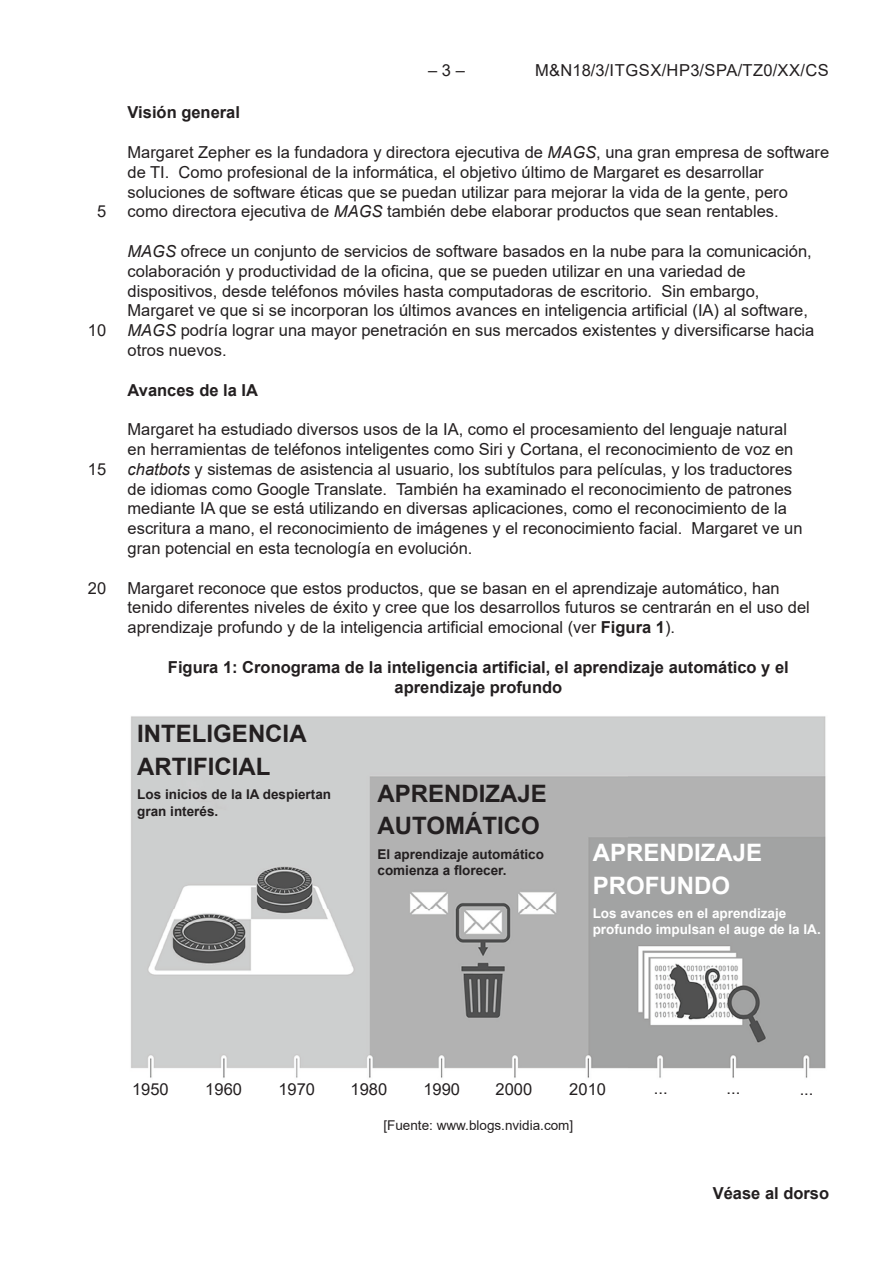
<style>
.page{position:relative;width:893px;height:1263px;background:#fff}
.page>*{position:absolute;margin:0;border:0;box-sizing:border-box;transform-origin:0 0}
.t1{font:700 24px/32.4px "Arial";color:#231f20}
.t2{font:700 24px/32.4px "Arial";color:#fff}
.t3{font:16.5px/19.8px "Arial";color:#231f20}
.t4{font:700 16.5px/19.8px "Arial";color:#231f20;text-align:center}
.t5{font:16.5px "Arial";letter-spacing:.035em;color:#231f20}
.t6{font:700 13.5px/16.2px "Arial";color:#231f20}
.t7{font:700 13.5px/16.2px "Arial";color:#fff}
.t8{font:13.5px "Arial";color:#231f20}
.s1{font-style:italic}
.s2{font-weight:700}
</style>
<div class="page">
<img style="left:131px;top:716px;width:695px;height:362px">
<p class="t3" style="left:97px;top:202px;width:11px">5</p>
<p class="t3" style="left:88px;top:320px;width:20px">10</p>
<p class="t3" style="left:88px;top:459px;width:20px">15</p>
<p class="t3" style="left:88px;top:578px;width:20px">20</p>
<p class="t3" style="left:428px;top:60px;width:38px">– 3 –</p>
<p class="t5" style="left:535px;top:59px;width:295px">M&amp;N18 / 3 /ITGSX/ H P 3/ SPA /TZ0 / XX/CS</p>
<p class="t4" style="left:128px;top:103px;width:114px">Visión general</p>
<p class="t3" style="left:128px;top:142px;width:703px">Margaret Zepher es la fundadora y directora ejecutiva de <span class="s1">MAGS</span>, una gran empresa de software de TI. Como profesional de la informática, el objetivo último de Margaret es desarrollar soluciones de software éticas que se puedan utilizar para mejorar la vida de la gente, pero como directora ejecutiva de <span class="s1">MAGS</span> también debe elaborar productos que sean rentables.</p>
<p class="t3" style="left:128px;top:241px;width:688px"><span class="s1">MAGS</span> ofrece un conjunto de servicios de software basados en la nube para la comunicación, colaboración y productividad de la oficina, que se pueden utilizar en una variedad de dispositivos, desde teléfonos móviles hasta computadoras de escritorio. Sin embargo, Margaret ve que si se incorporan los últimos avances en inteligencia artificial (IA) al software, <span class="s1">MAGS</span> podría lograr una mayor penetración en sus mercados existentes y diversificarse hacia otros nuevos.</p>
<p class="t4" style="left:128px;top:380px;width:132px">Avances de la IA</p>
<p class="t3" style="left:128px;top:419px;width:676px">Margaret ha estudiado diversos usos de la IA, como el procesamiento del lenguaje natural en herramientas de teléfonos inteligentes como Siri y Cortana, el reconocimiento de voz en <span class="s1">chatbots</span> y sistemas de asistencia al usuario, los subtítulos para películas, y los traductores de idiomas como Google Translate. También ha examinado el reconocimiento de patrones mediante IA que se está utilizando en diversas aplicaciones, como el reconocimiento de la escritura a mano, el reconocimiento de imágenes y el reconocimiento facial. Margaret ve un gran potencial en esta tecnología en evolución.</p>
<p class="t3" style="left:128px;top:578px;width:684px">Margaret reconoce que estos productos, que se basan en el aprendizaje automático, han tenido diferentes niveles de éxito y cree que los desarrollos futuros se centrarán en el uso del aprendizaje profundo y de la inteligencia artificial emocional (ver <span class="s2">Figura 1</span>).</p>
<p class="t4" style="left:168px;top:657px;width:622px">Figura 1: Cronograma de la inteligencia artificial, el aprendizaje automático y el aprendizaje profundo</p>
<h1 class="t1" style="left:137px;top:718px;width:171px">INTELIGENCIA<br>ARTIFICIAL</h1>
<p class="t6" style="left:137px;top:787px;width:195px">Los inicios de la IA despiertan gran interés.</p>
<h1 class="t1" style="left:377px;top:777px;width:171px">APRENDIZAJE<br>AUTOMÁTICO</h1>
<p class="t6" style="left:377px;top:846px;width:168px">El aprendizaje automático comienza a florecer.</p>
<h1 class="t2" style="left:593px;top:837px;width:171px">APRENDIZAJE<br>PROFUNDO</h1>
<p class="t7" style="left:593px;top:905px;width:230px">Los avances en el aprendizaje profundo impulsan el auge de la IA.</p>
<p class="t3" style="left:132px;top:1079px;width:38px">1950</p>
<p class="t3" style="left:205px;top:1079px;width:38px">1960</p>
<p class="t3" style="left:278px;top:1079px;width:38px">1970</p>
<p class="t3" style="left:351px;top:1079px;width:38px">1980</p>
<p class="t3" style="left:423px;top:1079px;width:38px">1990</p>
<p class="t3" style="left:496px;top:1079px;width:38px">2000</p>
<p class="t3" style="left:569px;top:1079px;width:38px">2010</p>
<p class="t8" style="left:383px;top:1116px;width:191px">[Fuente: www.blogs.nvidia.com]</p>
<p class="t3" style="left:654px;top:1078px;width:15px">...</p>
<p class="t3" style="left:727px;top:1078px;width:15px">...</p>
<p class="t3" style="left:800px;top:1079px;width:15px">...</p>
<p class="t4" style="left:713px;top:1184px;width:118px">Véase al dorso</p>
</div>
